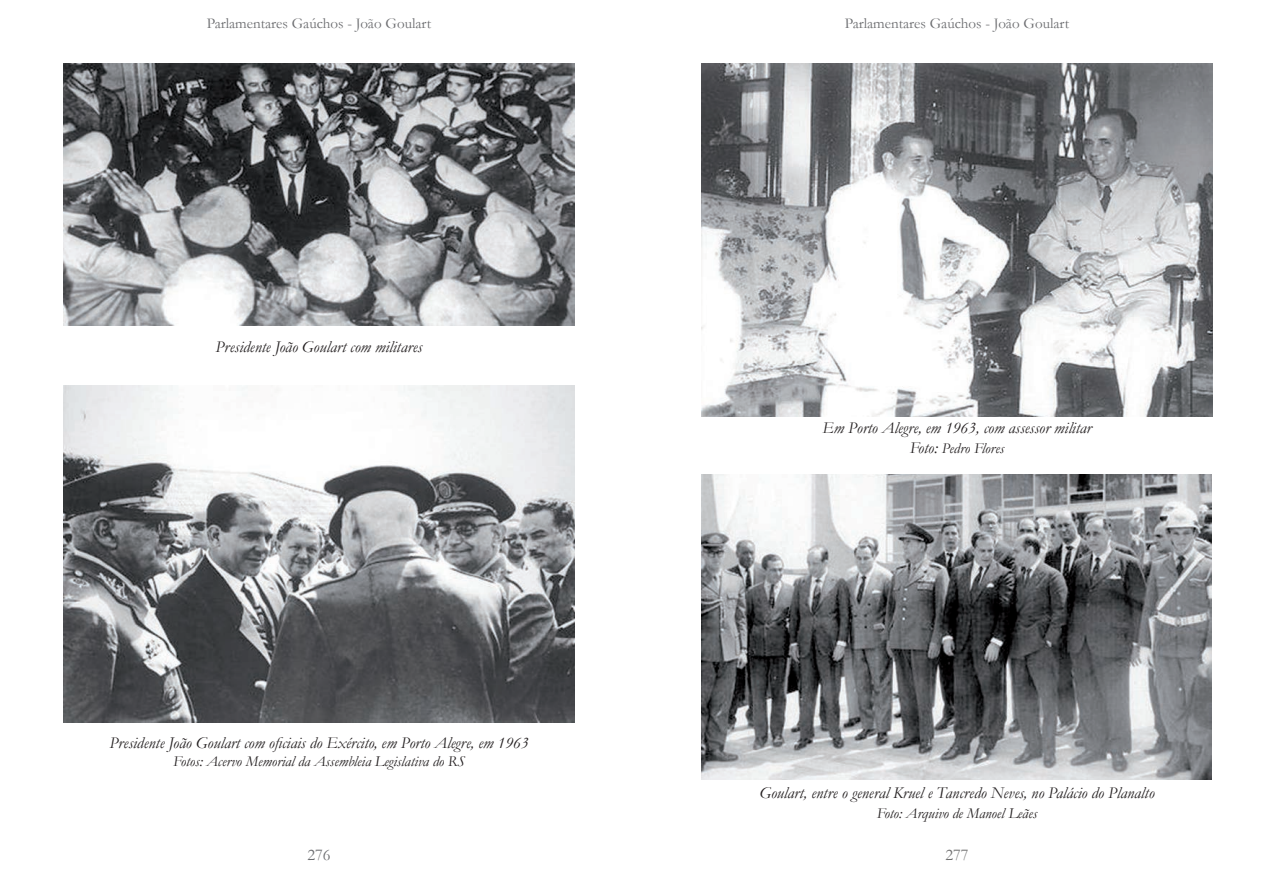
<style>
.page{position:relative;width:1276px;height:893px;background:#fff}
.page>*{position:absolute;margin:0;border:0;box-sizing:border-box;transform-origin:0 0}
.t1{font:italic 16.5px "Garamond";color:#231f20}
.t2{font:16.5px "Garamond";color:#6c6d70}
.t3{font:16.5px "Garamond";color:#707070}
.t4{font:italic 15px "Garamond";color:#231f20}
.t5{font:15px "Garamond";color:#6c6d70}
.s1{font-size:16.5px}
</style>
<div class="page">
<img style="left:64px;top:64px;width:510px;height:262px">
<img style="left:64px;top:386px;width:510px;height:337px">
<img style="left:702px;top:64px;width:510px;height:353px">
<img style="left:702px;top:474px;width:509px;height:305px">
<p class="t5" style="left:207px;top:13px;width:226px">Parlamentares Gaúchos - João Goulart</p>
<p class="t5" style="left:844px;top:13px;width:226px">Parlamentares Gaúchos - João Goulart</p>
<p class="t1" style="left:215px;top:335px;width:208px">Presidente João Goulart com militares</p>
<p class="t1" style="left:109px;top:731px;width:421px">Presidente João Goulart com oficiais do Exército, em Porto Alegre, em 1963</p>
<p class="t4" style="left:173px;top:751px;width:293px">Fotos: Acervo Memorial da Assembleia Legislativa do RS</p>
<p class="t1" style="left:822px;top:416px;width:270px">Em Porto Alegre, em 1963, com assessor militar</p>
<p class="t4" style="left:910px;top:438px;width:96px"><span class="s1">Foto:</span> Pedro Flores</p>
<p class="t1" style="left:759px;top:781px;width:397px">Goulart, entre o general Kruel e Tancredo Neves, no Palácio do Planalto</p>
<p class="t4" style="left:877px;top:803px;width:162px">Foto: Arquivo de Manoel Leães</p>
<p class="t2" style="left:307px;top:844px;width:25px">276</p>
<p class="t3" style="left:945px;top:844px;width:25px">277</p>
</div>
